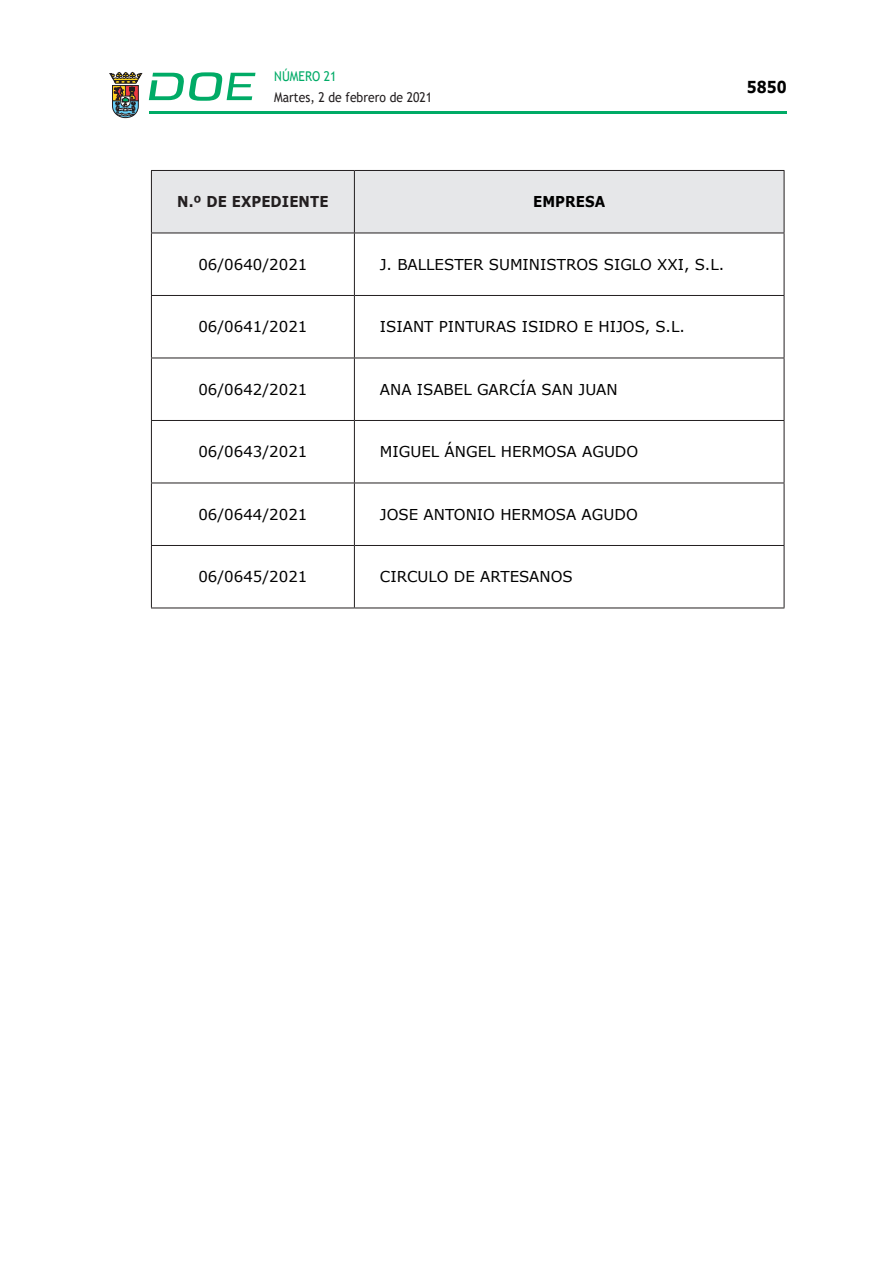
<style>
.page{position:relative;width:893px;height:1263px;background:#fff}
.page>*{position:absolute;margin:0;border:0;box-sizing:border-box;transform-origin:0 0}
.t1{font:700 16.5px "Verdana";color:#000;scale:.85 1}
.t2{font:15px "Verdana";color:#000}
.ENCABEZADO_TABLA{font:700 15px "Verdana";letter-spacing:.005em;color:#231f20;scale:.9 1}
.ENCABEZADO_TABLA-2{font:700 15px "Verdana";letter-spacing:.005em;color:#000;scale:.9 1}
.t3{font:13.5px "Trebuchet MS";color:#231f20;scale:.9 1}
.t4{font:13.5px "Trebuchet MS";color:#00ab67;scale:.9 1}
</style>
<div class="page">
<hr style="left:149px;top:111px;width:638px;height:3px;background:#00ab66">
<svg style="left:109px;top:72px;width:33px;height:46px"></svg>
<svg style="left:149px;top:72px;width:106px;height:29px"></svg>
<div style="left:152px;top:171px;width:632px;height:62px;background:#e6e7e9"></div>
<hr style="left:151px;top:170px;width:203px;height:1px;background:#231f20">
<hr style="left:151px;top:171px;width:1px;height:62px;background:#231f20">
<hr style="left:354px;top:170px;width:430px;height:1px;background:#231f20">
<hr style="left:354px;top:171px;width:1px;height:62px;background:#231f20">
<hr style="left:784px;top:171px;width:1px;height:62px;background:#231f20">
<hr style="left:151px;top:233px;width:203px;height:1px;background:#231f20">
<hr style="left:151px;top:233px;width:1px;height:62px;background:#231f20">
<hr style="left:354px;top:233px;width:430px;height:1px;background:#231f20">
<hr style="left:354px;top:233px;width:1px;height:62px;background:#231f20">
<hr style="left:784px;top:233px;width:1px;height:62px;background:#231f20">
<hr style="left:151px;top:295px;width:203px;height:1px;background:#231f20">
<hr style="left:151px;top:296px;width:1px;height:62px;background:#231f20">
<hr style="left:354px;top:295px;width:430px;height:1px;background:#231f20">
<hr style="left:354px;top:296px;width:1px;height:62px;background:#231f20">
<hr style="left:784px;top:296px;width:1px;height:62px;background:#231f20">
<hr style="left:151px;top:358px;width:203px;height:1px;background:#231f20">
<hr style="left:151px;top:358px;width:1px;height:62px;background:#231f20">
<hr style="left:354px;top:358px;width:430px;height:1px;background:#231f20">
<hr style="left:354px;top:358px;width:1px;height:62px;background:#231f20">
<hr style="left:784px;top:358px;width:1px;height:62px;background:#231f20">
<hr style="left:151px;top:420px;width:203px;height:1px;background:#231f20">
<hr style="left:151px;top:421px;width:1px;height:62px;background:#231f20">
<hr style="left:354px;top:420px;width:430px;height:1px;background:#231f20">
<hr style="left:354px;top:421px;width:1px;height:62px;background:#231f20">
<hr style="left:784px;top:421px;width:1px;height:62px;background:#231f20">
<hr style="left:151px;top:483px;width:203px;height:1px;background:#231f20">
<hr style="left:151px;top:483px;width:1px;height:62px;background:#231f20">
<hr style="left:354px;top:483px;width:430px;height:1px;background:#231f20">
<hr style="left:354px;top:483px;width:1px;height:62px;background:#231f20">
<hr style="left:784px;top:483px;width:1px;height:62px;background:#231f20">
<hr style="left:151px;top:545px;width:203px;height:1px;background:#231f20">
<hr style="left:151px;top:546px;width:1px;height:62px;background:#231f20">
<hr style="left:354px;top:545px;width:430px;height:1px;background:#231f20">
<hr style="left:354px;top:546px;width:1px;height:62px;background:#231f20">
<hr style="left:784px;top:546px;width:1px;height:62px;background:#231f20">
<hr style="left:151px;top:608px;width:203px;height:1px;background:#231f20">
<hr style="left:354px;top:608px;width:430px;height:1px;background:#231f20">
<p class="t4" style="left:274px;top:67px;width:71px">NÚMERO 21</p>
<p class="t3" style="left:274px;top:88px;width:177px">Martes, 2 de febrero de 2021</p>
<p class="t1" style="left:747px;top:75px;width:48px">5850</p>
<p class="ENCABEZADO_TABLA" style="left:177px;top:191px;width:170px">N.º DE EXPEDIENTE</p>
<p class="ENCABEZADO_TABLA-2" style="left:533px;top:191px;width:82px">EMPRESA</p>
<p class="t2" style="left:198px;top:254px;width:111px">06/0640/2021</p>
<p class="t2" style="left:380px;top:254px;width:346px">J. BALLESTER SUMINISTROS SIGLO XXI, S.L.</p>
<p class="t2" style="left:198px;top:317px;width:111px">06/0641/2021</p>
<p class="t2" style="left:380px;top:317px;width:306px">ISIANT PINTURAS ISIDRO E HIJOS, S.L.</p>
<p class="t2" style="left:198px;top:379px;width:111px">06/0642/2021</p>
<p class="t2" style="left:380px;top:379px;width:239px">ANA ISABEL GARCÍA SAN JUAN</p>
<p class="t2" style="left:198px;top:442px;width:111px">06/0643/2021</p>
<p class="t2" style="left:380px;top:442px;width:260px">MIGUEL ÁNGEL HERMOSA AGUDO</p>
<p class="t2" style="left:198px;top:504px;width:111px">06/0644/2021</p>
<p class="t2" style="left:380px;top:504px;width:259px">JOSE ANTONIO HERMOSA AGUDO</p>
<p class="t2" style="left:198px;top:567px;width:111px">06/0645/2021</p>
<p class="t2" style="left:380px;top:567px;width:194px">CIRCULO DE ARTESANOS</p>
</div>
